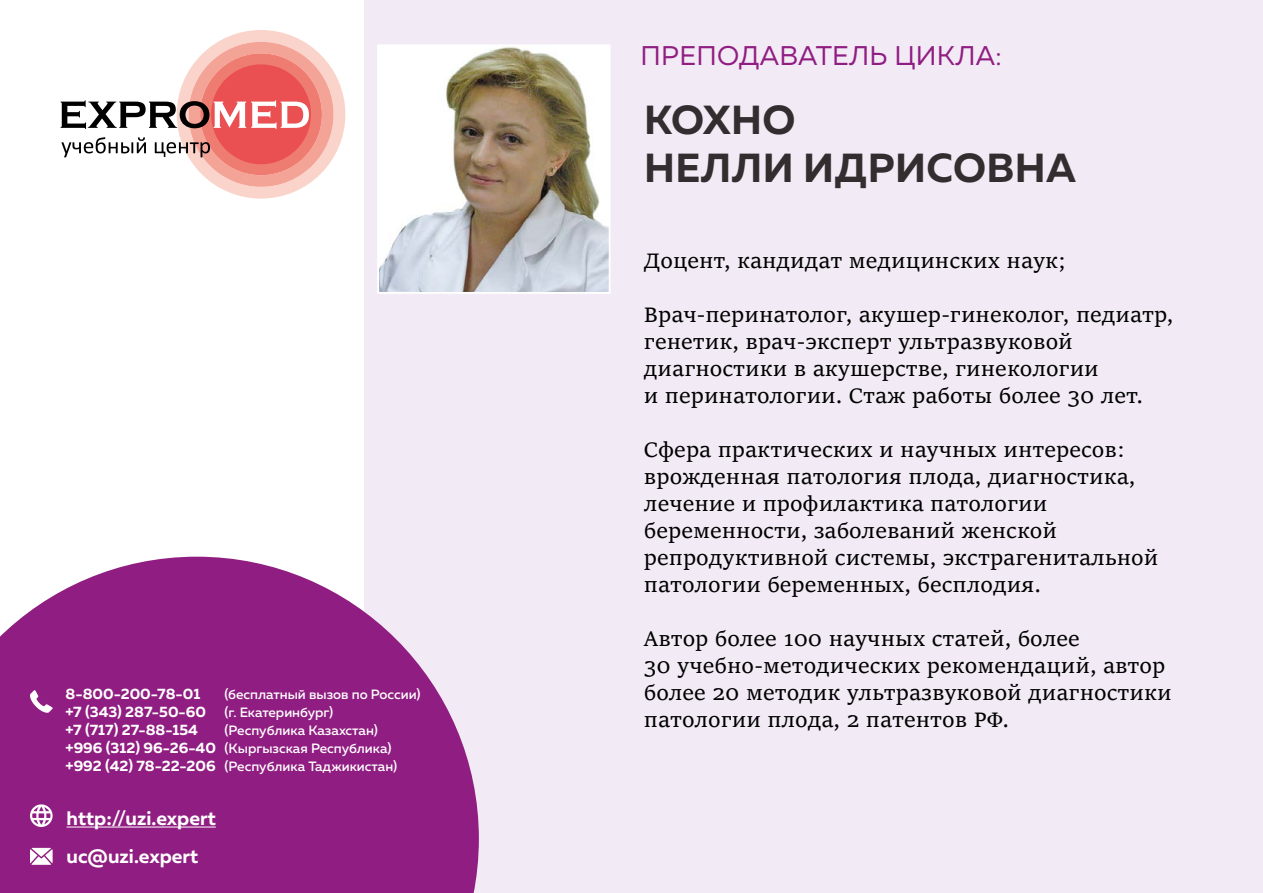
<style>
.page{position:relative;width:1263px;height:893px;background:#fff}
.page>*{position:absolute;margin:0;border:0;box-sizing:border-box;transform-origin:0 0}
.t1{font:700 40.5px/48.6px "Muller";letter-spacing:.01em;color:#332d2f}
.t2{font:27px "Muller";letter-spacing:.01em;color:#901d81}
.t3{font:22.5px/27px "Sitka Text";color:#000}
.t4{font:700 19.5px/38.4px "Muller";color:#fff}
.t5{font:700 15px/18px "Muller";color:#fff}
.t6{font:500 13.5px/18px "Muller";color:#fff}
.s1{font-weight:500;font-size:13.5px}
.s2{font-weight:700;font-size:15px}
</style>
<div class="page">
<div style="left:365px;top:0;width:898px;height:893px;background:#f2eaf5"></div>
<svg style="left:61px;top:30px;width:284px;height:169px"></svg>
<svg style="left:0;top:557px;width:479px;height:336px;background:#9e3a91"></svg>
<svg style="left:30px;top:690px;width:23px;height:23px"></svg>
<svg style="left:30px;top:804px;width:23px;height:23px"></svg>
<svg style="left:30px;top:848px;width:23px;height:17px"></svg>
<hr style="left:67px;top:826px;width:149px;height:1px;background:#fff">
<img style="left:377px;top:44px;width:234px;height:250px">
<p class="t5" style="left:66px;top:685px;width:136px">8-800-200-78-01</p>
<p class="t6" style="left:225px;top:686px;width:198px">(бесплатный вызов по России)</p>
<p class="t5" style="left:66px;top:703px;width:269px">+7 (343) 287-50-60 <span class="s1">(г. Екатеринбург) </span>+7 (717) 27-88-154</p>
<p class="t6" style="left:66px;top:722px;width:333px;text-indent:159px">(Республика Казахстан) <span class="s2">+996 (312) 96-26-40</span> (Кыргызская Республика) <span class="s2">+992 (42) 78-22-206</span> (Республика Таджикистан)</p>
<p class="t4" style="left:67px;top:798px;width:151px">http://uzi.expert uc@uzi.expert</p>
<p class="t2" style="left:641px;top:39px;width:362px">ПРЕПОДАВАТЕЛЬ ЦИКЛА:</p>
<h1 class="t1" style="left:644px;top:95px;width:433px">КОХНО<br>НЕЛЛИ ИДРИСОВНА</h1>
<p class="t3" style="left:644px;top:245px;width:424px">Доцент, кандидат медицинских наук;</p>
<p class="t3" style="left:644px;top:299px;width:531px">Врач-перинатолог, акушер-гинеколог, педиатр, генетик, врач-эксперт ультразвуковой диагностики в акушерстве, гинекологии<br>и перинатологии. Стаж работы более 30 лет.</p>
<p class="t3" style="left:644px;top:434px;width:516px">Сфера практических и научных интересов: врожденная патология плода, диагностика, лечение и профилактика патологии беременности, заболеваний женской репродуктивной системы, экстрагенитальной патологии беременных, бесплодия.</p>
<p class="t3" style="left:644px;top:623px;width:529px">Автор более 100 научных статей, более<br>30 учебно-методических рекомендаций, автор более 20 методик ультразвуковой диагностики патологии плода, 2 патентов РФ.</p>
</div>
